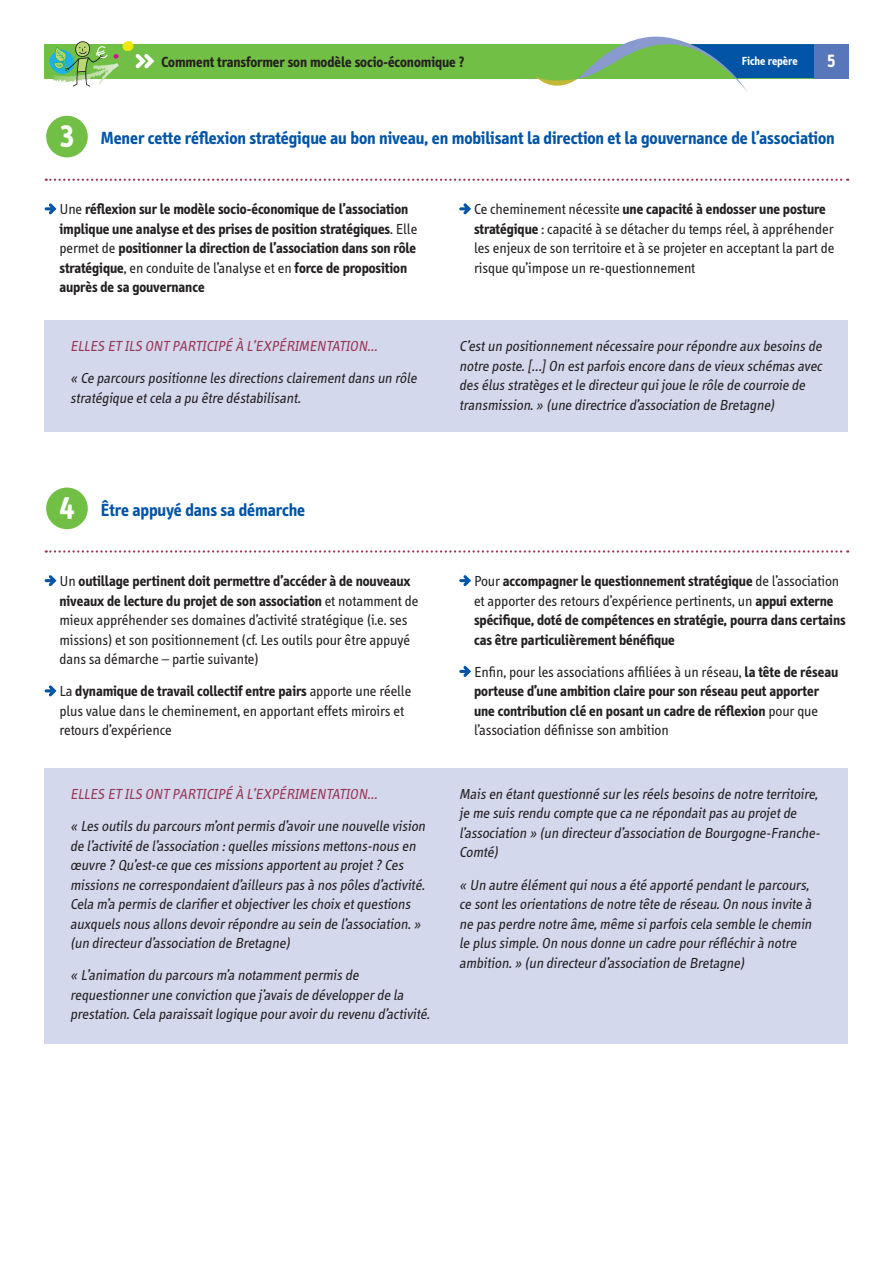
<style>
.page{position:relative;width:893px;height:1263px;background:#fff}
.page>*{position:absolute;margin:0;border:0;box-sizing:border-box;transform-origin:0 0}
.t1{font:700 31.8px "Info";color:#fff}
.t2{font:700 18px "Info";color:#0154a6}
.t3{font:700 18px "Info";color:#fff}
.t4{font:italic 15px/19.5px "Info";color:#231f20}
.t5{font:700 15px/19.5px "Info";color:#231f20}
.t6{font:15px/19.5px "Info";color:#231f20}
.t7{font:italic 15px "Info";color:#973553}
.t8{font:700 12px "Info";color:#fff}
.s1{font-weight:400}
.s2{font-weight:700}
</style>
<div class="page">
<div style="left:45px;top:44px;width:782px;height:34px;background:#71bf44"></div>
<div style="left:814px;top:44px;width:34px;height:34px;background:#5876ba"></div>
<svg style="left:534px;top:36px;width:280px;height:56px"></svg>
<svg style="left:48px;top:41px;width:106px;height:46px"></svg>
<div style="left:45px;top:768px;width:803px;height:276px;background:#d4d8ec"></div>
<div style="left:45px;top:320px;width:803px;height:112px;background:#d4d8ec"></div>
<svg style="left:46px;top:179px;width:802px;height:2px"></svg>
<svg style="left:46px;top:550px;width:802px;height:3px"></svg>
<svg style="left:45px;top:203px;width:12px;height:11px"></svg>
<svg style="left:459px;top:203px;width:12px;height:11px"></svg>
<svg style="left:45px;top:575px;width:12px;height:11px"></svg>
<svg style="left:45px;top:685px;width:12px;height:11px"></svg>
<svg style="left:459px;top:575px;width:12px;height:11px"></svg>
<svg style="left:459px;top:666px;width:12px;height:11px"></svg>
<div style="left:45px;top:115px;width:44px;height:43px;background:#71bf44;border-radius:50%"></div>
<div style="left:45px;top:114px;width:44px;height:45px;border:2px solid #fff;border-radius:50%"></div>
<div style="left:45px;top:487px;width:44px;height:43px;background:#71bf44;border-radius:50%"></div>
<div style="left:45px;top:486px;width:44px;height:45px;border:2px solid #fff;border-radius:50%"></div>
<p class="t1" style="left:59px;top:118px;width:17px">3</p>
<p class="t5" style="left:162px;top:52px;width:304px">Comment transformer son modèle socio-économique ?</p>
<p class="t8" style="left:742px;top:54px;width:57px">Fiche repère</p>
<p class="t3" style="left:827px;top:51px;width:10px">5</p>
<p class="t2" style="left:101px;top:128px;width:735px">Mener cette réflexion stratégique au bon niveau, en mobilisant la direction et la gouvernance de l’association</p>
<p class="t5" style="left:59px;top:200px;width:359px"><span class="s1">Une</span> réflexion sur le modèle socio-économique de l’association implique une analyse et des prises de position stratégiques<span class="s1">. Elle permet de</span> positionner la direction de l’association dans son rôle stratégique<span class="s1">, en conduite de l’analyse et en</span> force de proposition auprès de sa gouvernance</p>
<p class="t6" style="left:474px;top:200px;width:362px">Ce cheminement nécessite <span class="s2">une capacité à endosser une posture stratégique</span> : capacité à se détacher du temps réel, à appréhender les enjeux de son territoire et à se projeter en acceptant la part de risque qu’impose un re-questionnement</p>
<p class="t7" style="left:70px;top:338px;width:311px">ELLES ET ILS ONT PARTICIPÉ À L’EXPÉRIMENTATION…</p>
<p class="t4" style="left:70px;top:369px;width:351px">« Ce parcours positionne les directions clairementdans un rôle stratégique etcela a pu être déstabilisant.</p>
<p class="t4" style="left:459px;top:337px;width:367px">C’estun positionnementnécessaire pourrépondre aux besoins de notre poste.[…]On estparfois encore dans de vieux schémas avec des élus stratèges etle directeurquijoue le rôle de courroie de transmission. » (une directrice d’association de Bretagne)</p>
<p class="t1" style="left:59px;top:490px;width:17px">4</p>
<p class="t2" style="left:101px;top:499px;width:206px">Être appuyé dans sa démarche</p>
<p class="t6" style="left:59px;top:571px;width:360px">Un <span class="s2">outillage pertinent doit permettre d’accéder à de nouveaux niveaux de lecture du projet de son association</span> et notamment de mieux appréhender ses domaines d’activité stratégique (i.e. ses missions) et son positionnement (cf. Les outils pour être appuyé dans sa démarche – partie suivante)</p>
<p class="t6" style="left:59px;top:682px;width:353px">La <span class="s2">dynamique de travail collectif entre pairs</span> apporte une réelle plus value dans le cheminement, en apportant effets miroirs et retours d’expérience</p>
<p class="t7" style="left:70px;top:786px;width:311px">ELLES ET ILS ONT PARTICIPÉ À L’EXPÉRIMENTATION…</p>
<p class="t4" style="left:70px;top:817px;width:359px">« Les outils du parcours m’ontpermis d’avoirune nouvelle vision de l’activité de l’association :quelles missions mettons-nous en œuvre ? Qu’est-ce que ces missions apportentau projet? Ces missions ne correspondaientd’ailleurs pas à nos pôles d’activité.<br>Cela m’a permis de clarifieretobjectiverles choix etquestions auxquels nous allons devoirrépondre au sein de l’association. » (un directeurd’association de Bretagne)</p>
<p class="t4" style="left:70px;top:966px;width:364px">« L’animation du parcours m’a notammentpermis de requestionnerune conviction que j’avais de développerde la prestation.Cela paraissaitlogique pouravoirdu revenu d’activité.</p>
<p class="t5" style="left:474px;top:571px;width:373px"><span class="s1">Pour</span> accompagner le questionnement stratégique <span class="s1">de l’association et apporter des retours d’expérience pertinents, un</span> appui externe spécifique, doté de compétences en stratégie, pourra dans certains cas être particulièrement bénéfique</p>
<p class="t5" style="left:474px;top:662px;width:366px"><span class="s1">Enfin, pour les associations affiliées à un réseau,</span> la tête de réseau porteuse d’une ambition claire pour son réseau peut apporter une contribution clé en posant un cadre de réflexion <span class="s1">pour que l’association définisse son ambition</span></p>
<p class="t4" style="left:459px;top:784px;width:365px">Mais en étantquestionné surles réels besoins de notre territoire, je me suis rendu compte que ca ne répondaitpas au projetde l’association » (un directeurd’association de Bourgogne-Franche-Comté)</p>
<p class="t4" style="left:459px;top:875px;width:357px">« Un autre élémentquinous a été apporté pendantle parcours, ce sontles orientations de notre tête de réseau.On nous invite à ne pas perdre notre âme,même siparfois cela semble le chemin le plus simple.On nous donne un cadre pourréfléchirà notre ambition.» (un directeurd’association de Bretagne)</p>
</div>
